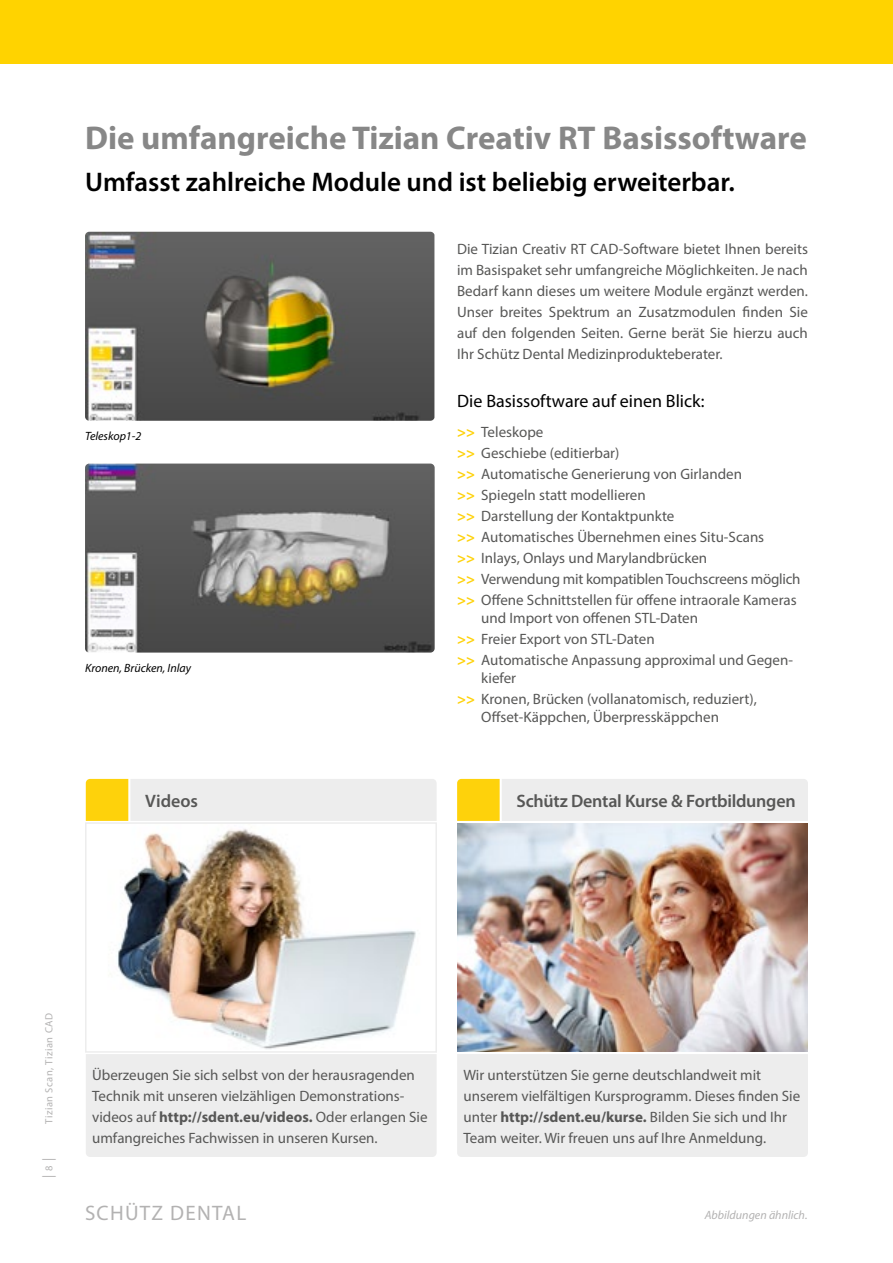
<style>
.page{position:relative;width:893px;height:1263px;background:#fff}
.page>*{position:absolute;margin:0;border:0;box-sizing:border-box;transform-origin:0 0}
.t1{font:700 33px "Myriad Pro";color:#878787}
.t2{font:600 27px "Myriad Pro";color:#000}
.t3{font:21px "Myriad Pro";letter-spacing:.06em;color:#b3b2b2}
.t4{font:600 18px "Myriad Pro";letter-spacing:-.015em;color:#575756}
.t5{font:18px "Myriad Pro";color:#000}
.t6{font:15px/21px "Myriad Pro";color:#575756}
.t7{font:13.5px "Myriad Pro";color:#b3b2b2}
.t8{font:italic 12px "Myriad Pro";color:#000}
.t9{font:italic 12px "Myriad Pro";color:#b3b2b2}
.t10{font:10.5px "Myriad Pro";letter-spacing:.05em;color:#b3b2b2}
.s1{font-weight:700;color:#fed20b}
.s2{font-size:10.5px}
.s3{font-weight:700}
</style>
<div class="page">
<div style="left:0;top:0;width:893px;height:64px;background:#ffd300"></div>
<img style="left:85px;top:232px;width:349px;height:189px">
<img style="left:85px;top:464px;width:350px;height:189px">
<svg style="left:86px;top:779px;width:351px;height:42px;background:#efe9d1"></svg>
<div style="left:86px;top:1054px;width:351px;height:103px;background:#ededed"></div>
<img style="left:117px;top:829px;width:299px;height:220px">
<div style="left:85px;top:822px;width:352px;height:231px;border:2px solid #ededed"></div>
<svg style="left:457px;top:779px;width:351px;height:42px;background:#efe9d1"></svg>
<div style="left:457px;top:1054px;width:351px;height:103px;background:#ededed"></div>
<img style="left:457px;top:823px;width:350px;height:229px">
<h1 class="t1" style="left:85px;top:116px;width:723px">Die umfangreiche Tizian Creativ RT Basissoftware</h1>
<h2 class="t2" style="left:85px;top:165px;width:651px">Umfasst zahlreiche Module und ist beliebig erweiterbar.</h2>
<p class="t8" style="left:85px;top:429px;width:58px">Teleskop1-2</p>
<p class="t8" style="left:85px;top:661px;width:108px">Kronen, Brücken, Inlay</p>
<p class="t4" style="left:145px;top:789px;width:54px">Videos</p>
<p class="t6" style="left:457px;top:238px;width:352px;text-align:justify">Die Tizian Creativ RT CAD-Software bietet Ihnen bereits im Basispaket sehr umfangreiche Möglichkeiten. Je nach Bedarf kann dieses um weitere Module ergänzt werden.<br>Unser breites Spektrum an Zusatzmodulen finden Sie auf den folgenden Seiten. Gerne berät Sie hierzu auch Ihr Schütz Dental Medizinprodukteberater.</p>
<p class="t5" style="left:457px;top:390px;width:249px">Die Basissoftware auf einen Blick:</p>
<p class="t6" style="left:457px;top:421px;width:345px"><span class="s1">&gt;&gt;</span> Teleskope<br><span class="s1">&gt;&gt;</span> Geschiebe (editierbar)<br><span class="s1">&gt;&gt;</span> Automatische Generierung von Girlanden<br><span class="s1">&gt;&gt;</span> Spiegeln statt modellieren<br><span class="s1">&gt;&gt;</span> Darstellung der Kontaktpunkte<br><span class="s1">&gt;&gt;</span> Automatisches Übernehmen eines Situ-Scans<br><span class="s1">&gt;&gt;</span> Inlays, Onlays und Marylandbrücken<br><span class="s1">&gt;&gt;</span> Verwendung mit kompatiblen Touchscreens möglich <span class="s1">&gt;&gt;</span> Offene Schnittstellen für offene intraorale Kameras</p>
<p class="t6" style="left:457px;top:607px;width:337px;text-indent:24px">und Import von offenen STL-Daten<br><span class="s1">&gt;&gt;</span> Freier Export von STL-Daten<br><span class="s1">&gt;&gt;</span> Automatische Anpassung approximal und Gegen-</p>
<p class="t6" style="left:457px;top:667px;width:301px;text-indent:24px">kiefer<br><span class="s1">&gt;&gt;</span> Kronen, Brücken (vollanatomisch, reduziert),</p>
<p class="t6" style="left:481px;top:706px;width:239px">Offset-Käppchen, Überpresskäppchen</p>
<p class="t4" style="left:517px;top:789px;width:281px">Schütz Dental Kurse &amp; Fortbildungen</p>
<p class="t10" style="left:43px;top:1124px;width:113px;rotate:-90deg">Tizian Scan, Tizian CAD</p>
<p class="t7" style="left:40px;top:1178px;width:22px;rotate:-90deg">| <span class="s2">8</span> |</p>
<p class="t6" style="left:92px;top:1064px;width:337px">Überzeugen Sie sich selbst von der herausragenden Technik mit unseren vielzähligen Demonstrations&shy;videos auf <span class="s3">http://sdent.eu/videos.</span> Oder erlangen Sie umfangreiches Fachwissen in unseren Kursen.</p>
<h3 class="t3" style="left:85px;top:1200px;width:163px">SCHÜTZ DENTAL</h3>
<p class="t6" style="left:463px;top:1064px;width:338px">Wir unterstützen Sie gerne deutschlandweit mit unserem vielfältigen Kursprogramm. Dieses finden Sie unter <span class="s3">http://sdent.eu/kurse.</span> Bilden Sie sich und Ihr Team weiter. Wir freuen uns auf Ihre Anmeldung.</p>
<p class="t9" style="left:705px;top:1207px;width:104px">Abbildungen ähnlich.</p>
</div>
